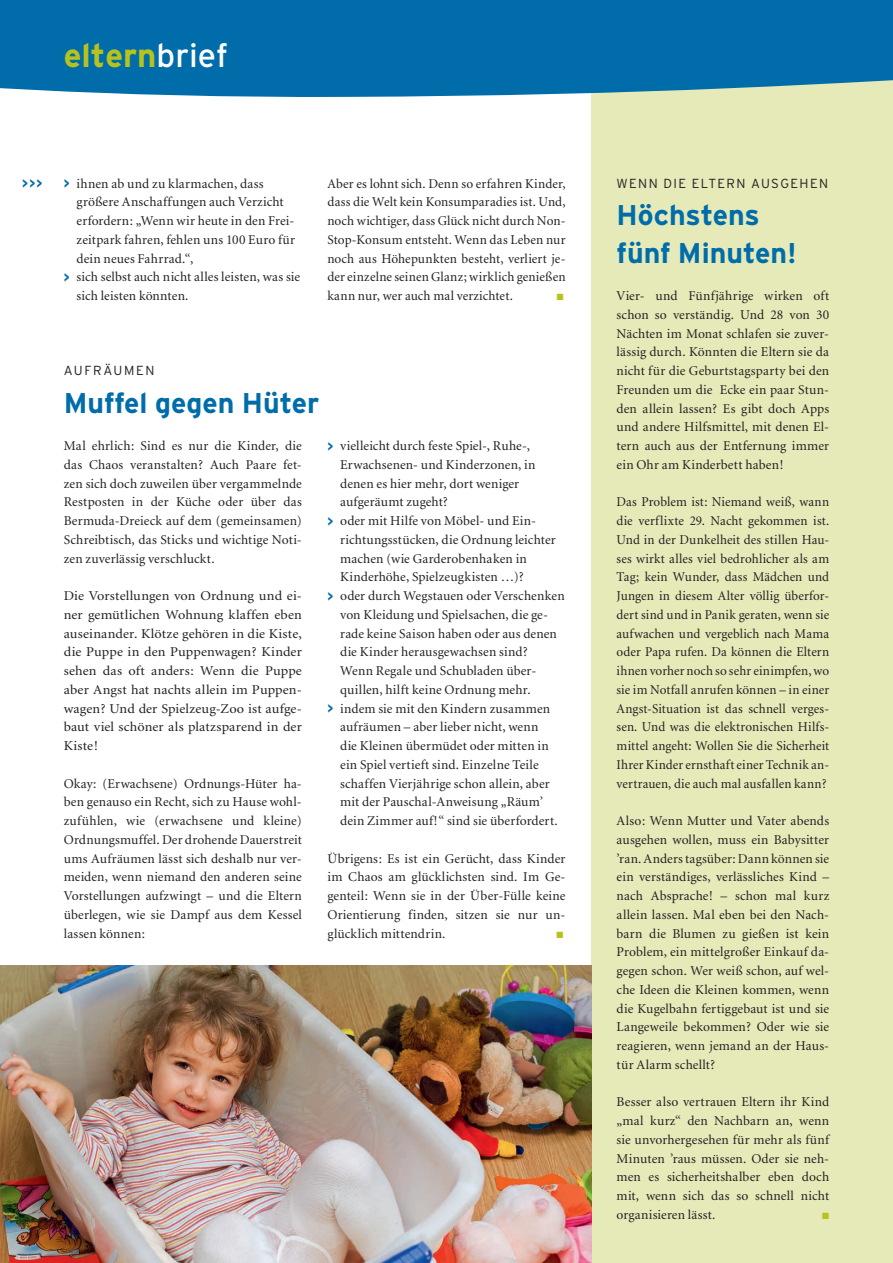
<style>
.page{position:relative;width:893px;height:1263px;background:#fff}
.page>*{position:absolute;margin:0;border:0;box-sizing:border-box;transform-origin:0 0}
.t1{font:700 33px "Interstate";color:#b8c21d}
.t2{font:700 28.5px/37.5px "Interstate";color:#006daa}
.t3{font:13.5px/18.8px "Minion";letter-spacing:.01em;color:#231f20;text-align:justify}
.t4{font:13.5px/18.8px "Minion";letter-spacing:.01em;color:#231f20;text-align:justify;scale:1.05 1}
.t5{font:700 13.5px "Interstate";color:#006daa}
.t6{font:300 13.2px "Interstate";letter-spacing:.105em;color:#231f20}
.t7{font:9px "Zapf Dingbats ITC";color:#b8c21d}
.s1{font-weight:400;color:#fff}
.s2{font-family:"Interstate";font-weight:700;color:#006daa}
</style>
<div class="page">
<div style="left:591px;top:0;width:302px;height:1263px;background:#e6eab9"></div>
<div style="left:0;top:0;width:893px;height:97px;background:#006daa"></div>
<img style="left:0;top:966px;width:591px;height:297px">
<h1 class="t1" style="left:64px;top:37px;width:166px">eltern<span class="s1">brief</span></h1>
<p class="t3" style="left:64px;top:174px;width:201px"><span class="s2">&gt;</span> ihnen ab und zu klarmachen, dass</p>
<p class="t3" style="left:77px;top:193px;width:209px">größere Anschaffungen auch Verzicht</p>
<p class="t3" style="left:77px;top:212px;width:219px">erfordern: „Wenn wir heute in den Frei-</p>
<p class="t3" style="left:77px;top:231px;width:220px">zeitpark fahren, fehlen uns 100 Euro für</p>
<p class="t3" style="left:77px;top:249px;width:118px">dein neues Fahrrad.“,</p>
<p class="t3" style="left:64px;top:268px;width:238px"><span class="s2">&gt;</span> sich selbst auch nicht alles leisten, was sie</p>
<p class="t3" style="left:77px;top:287px;width:113px">sich leisten könnten.</p>
<p class="t5" style="left:22px;top:176px;width:22px">&gt;&gt;&gt;</p>
<p class="t3" style="left:327px;top:174px;width:240px">Aber es lohnt sich. Denn so erfahren Kinder, dass die Welt kein Konsumparadies ist. Und, noch wichtiger, dass Glück nicht durch Non-Stop-Konsum entsteht. Wenn das Leben nur noch aus Höhepunkten besteht, verliert je&shy;der einzelne seinen Glanz; wirklich genießen kann nur, wer auch mal verzichtet.</p>
<p class="t7" style="left:557px;top:293px;width:8px">■</p>
<p class="t6" style="left:64px;top:363px;width:92px">AUFRÄUMEN</p>
<h2 class="t2" style="left:64px;top:384px;width:257px">Muffel gegen Hüter</h2>
<p class="t3" style="left:64px;top:437px;width:240px">Mal ehrlich: Sind es nur die Kinder, die das Chaos veranstalten? Auch Paare fet&shy;zen sich doch zuweilen über vergammelnde Restposten in der Küche oder über das Bermuda-Dreieck auf dem (gemeinsamen)<br>Schreibtisch, das Sticks und wichtige Noti&shy;zen zuverlässig verschluckt.</p>
<p class="t4" style="left:64px;top:587px;width:228px">Die Vorstellungen von Ordnung und ei&shy;ner gemütlichen Wohnung klaffen eben auseinander. Klötze gehören in die Kiste, die Puppe in den Puppenwagen? Kinder sehen das oft anders: Wenn die Puppe aber Angst hat nachts allein im Puppen&shy;wagen? Und der Spielzeug-Zoo ist aufge&shy;baut viel schöner als platzsparend in der Kiste!</p>
<p class="t3" style="left:64px;top:774px;width:240px">Okay: (Erwachsene) Ordnungs-Hüter ha&shy;ben genauso ein Recht, sich zu Hause wohl&shy;zufühlen, wie (erwachsene und kleine)<br>Ordnungsmuffel. Der drohende Dauerstreit ums Aufräumen lässt sich deshalb nur ver&shy;meiden, wenn niemand den anderen seine Vorstellungen aufzwingt – und die Eltern überlegen, wie sie Dampf aus dem Kessel lassen können:</p>
<p class="t3" style="left:327px;top:437px;width:204px"><span class="s2">&gt;</span> vielleicht durch feste Spiel-, Ruhe-,</p>
<p class="t3" style="left:340px;top:456px;width:197px">Erwachsenen- und Kinderzonen, in</p>
<p class="t3" style="left:340px;top:474px;width:181px">denen es hier mehr, dort weniger</p>
<p class="t3" style="left:340px;top:493px;width:109px">aufgeräumt zugeht?</p>
<p class="t3" style="left:327px;top:512px;width:208px"><span class="s2">&gt;</span> oder mit Hilfe von Möbel- und Ein-</p>
<p class="t3" style="left:340px;top:531px;width:217px">richtungsstücken, die Ordnung leichter</p>
<p class="t3" style="left:340px;top:549px;width:188px">machen (wie Garderobenhaken in</p>
<p class="t3" style="left:340px;top:568px;width:185px">Kinderhöhe, Spielzeugkisten …)?</p>
<p class="t3" style="left:327px;top:587px;width:239px"><span class="s2">&gt;</span> oder durch Wegstauen oder Verschenken</p>
<p class="t3" style="left:340px;top:606px;width:209px">von Kleidung und Spielsachen, die ge-</p>
<p class="t3" style="left:340px;top:624px;width:218px">rade keine Saison haben oder aus denen</p>
<p class="t3" style="left:340px;top:643px;width:189px">die Kinder herausgewachsen sind?</p>
<p class="t3" style="left:340px;top:662px;width:196px">Wenn Regale und Schubladen über-</p>
<p class="t3" style="left:340px;top:681px;width:192px">quillen, hilft keine Ordnung mehr.</p>
<p class="t3" style="left:327px;top:699px;width:224px"><span class="s2">&gt;</span> indem sie mit den Kindern zusammen</p>
<p class="t3" style="left:340px;top:718px;width:200px">aufräumen – aber lieber nicht, wenn</p>
<p class="t3" style="left:340px;top:737px;width:210px">die Kleinen übermüdet oder mitten in</p>
<p class="t3" style="left:340px;top:756px;width:200px">ein Spiel vertieft sind. Einzelne Teile</p>
<p class="t3" style="left:340px;top:774px;width:211px">schaffen Vierjährige schon allein, aber</p>
<p class="t3" style="left:340px;top:793px;width:204px">mit der Pauschal-Anweisung „Räum’</p>
<p class="t3" style="left:340px;top:812px;width:219px">dein Zimmer auf!“ sind sie überfordert.</p>
<p class="t3" style="left:327px;top:849px;width:240px">Übrigens: Es ist ein Gerücht, dass Kinder im Chaos am glücklichsten sind. Im Ge&shy;genteil: Wenn sie in der Über-Fülle keine Orientierung finden, sitzen sie nur un&shy;glücklich mittendrin.</p>
<p class="t7" style="left:557px;top:930px;width:8px">■</p>
<p class="t6" style="left:617px;top:175px;width:213px">WENN DIE ELTERN AUSGEHEN</p>
<h2 class="t2" style="left:617px;top:196px;width:182px">Höchstens fünf Minuten!</h2>
<p class="t3" style="left:617px;top:287px;width:214px">Vier- und Fünfjährige wirken oft schon so verständig. Und 28 von 30<br>Nächten im Monat schlafen sie zuver&shy;lässig durch. Könnten die Eltern sie da nicht für die Geburtstagsparty bei den Freunden um die Ecke ein paar Stun&shy;den allein lassen? Es gibt doch Apps und andere Hilfsmittel, mit denen El&shy;tern auch aus der Entfernung immer ein Ohr am Kinderbett haben!</p>
<p class="t3" style="left:617px;top:493px;width:214px">Das Problem ist: Niemand weiß, wann die verflixte 29. Nacht gekommen ist.<br>Und in der Dunkelheit des stillen Hau&shy;ses wirkt alles viel bedrohlicher als am Tag; kein Wunder, dass Mädchen und Jungen in diesem Alter völlig überfor&shy;dert sind und in Panik geraten, wenn sie aufwachen und vergeblich nach Mama oder Papa rufen. Da können die Eltern ihnen vorher noch so sehr einimpfen, wo sie im Notfall anrufen können – in einer Angst-Situation ist das schnell verges&shy;sen. Und was die elektronischen Hilfs&shy;mittel angeht: Wollen Sie die Sicherheit Ihrer Kinder ernsthaft einer Technik an&shy;vertrauen, die auch mal ausfallen kann?</p>
<p class="t3" style="left:617px;top:812px;width:214px">Also: Wenn Mutter und Vater abends ausgehen wollen, muss ein Babysitter ’ran. Anders tagsüber: Dann können sie ein verständiges, verlässliches Kind – nach Absprache! – schon mal kurz allein lassen. Mal eben bei den Nach&shy;barn die Blumen zu gießen ist kein Problem, ein mittelgroßer Einkauf da&shy;gegen schon. Wer weiß schon, auf wel&shy;che Ideen die Kleinen kommen, wenn die Kugelbahn fertiggebaut ist und sie Langeweile bekommen? Oder wie sie reagieren, wenn jemand an der Haus&shy;tür Alarm schellt?</p>
<p class="t3" style="left:617px;top:1093px;width:214px">Besser also vertrauen Eltern ihr Kind „mal kurz“ den Nachbarn an, wenn sie unvorhergesehen für mehr als fünf Minuten ’raus müssen. Oder sie neh&shy;men es sicherheitshalber eben doch mit, wenn sich das so schnell nicht organisieren lässt.</p>
<p class="t7" style="left:822px;top:1211px;width:8px">■</p>
</div>
